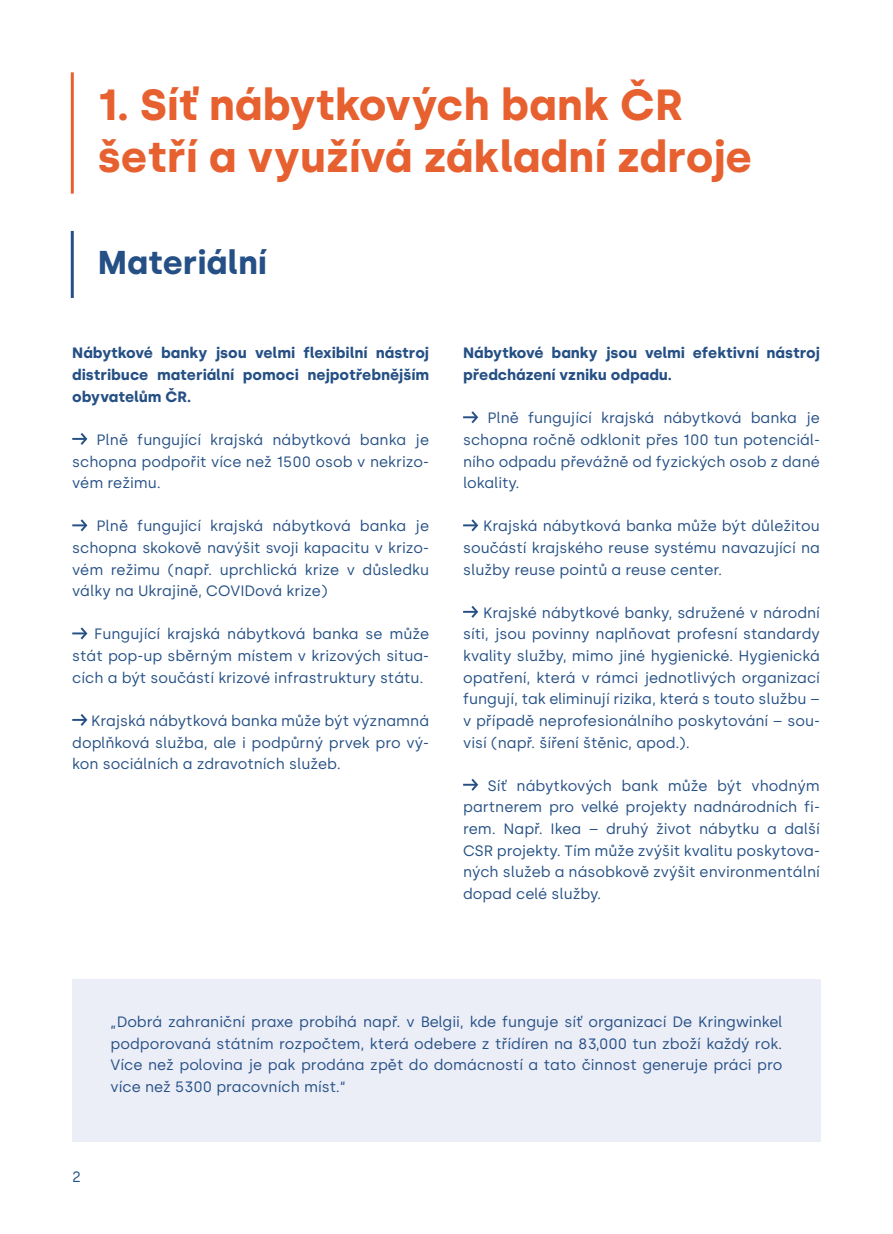
<style>
.page{position:relative;width:893px;height:1234px;background:#fff}
.page>*{position:absolute;margin:0;border:0;box-sizing:border-box;transform-origin:0 0}
.t1{font:700 43.5px/52.2px "Silka";color:#e76030}
.t2{font:700 33px "Silka";color:#255085}
.t3{font:15px/21.6px "Silka";color:#255085;text-align:justify}
.t4{font:700 15px/21.6px "Silka";color:#255085;text-align:justify}
</style>
<div class="page">
<hr style="left:71px;top:231px;width:3px;height:67px;background:#255085">
<hr style="left:71px;top:72px;width:3px;height:121px;background:#e76030">
<svg style="left:72px;top:433px;width:16px;height:12px"></svg>
<svg style="left:72px;top:519px;width:16px;height:13px"></svg>
<svg style="left:72px;top:627px;width:16px;height:13px"></svg>
<svg style="left:72px;top:714px;width:16px;height:12px"></svg>
<svg style="left:463px;top:411px;width:16px;height:13px"></svg>
<svg style="left:463px;top:519px;width:16px;height:13px"></svg>
<svg style="left:463px;top:606px;width:16px;height:12px"></svg>
<svg style="left:463px;top:778px;width:16px;height:13px"></svg>
<div style="left:72px;top:978px;width:749px;height:163px;background:#ebedf7"></div>
<h1 class="t1" style="left:98px;top:78px;width:656px">1. Síť nábytkových bank ČR šetří a využívá základní zdroje</h1>
<h2 class="t2" style="left:98px;top:243px;width:170px">Materiální</h2>
<p class="t4" style="left:72px;top:342px;width:358px">Nábytkové banky jsou velmi flexibilní nástroj distribuce materiální pomoci nejpotřebnějším obyvatelům ČR.</p>
<p class="t3" style="left:72px;top:429px;width:358px;text-indent:24px">Plně fungující krajská nábytková banka je schopna podpořit více než 1500 osob v nekrizo&shy;vém režimu.</p>
<p class="t3" style="left:72px;top:515px;width:358px;text-indent:24px">Plně fungující krajská nábytková banka je schopna skokově navýšit svoji kapacitu v krizo&shy;vém režimu (např. uprchlická krize v důsledku války na Ukrajině, COVIDová krize)</p>
<p class="t3" style="left:72px;top:623px;width:358px;text-indent:22px">Fungující krajská nábytková banka se může stát pop-up sběrným místem v krizových situa&shy;cích a být součástí krizové infrastruktury státu.</p>
<p class="t3" style="left:72px;top:709px;width:358px;text-indent:19px">Krajská nábytková banka může být významná doplňková služba, ale i podpůrný prvek pro vý&shy;kon sociálních a zdravotních služeb.</p>
<p class="t4" style="left:463px;top:342px;width:358px">Nábytkové banky jsou velmi efektivní nástroj předcházení vzniku odpadu.</p>
<p class="t3" style="left:463px;top:407px;width:358px;text-indent:24px">Plně fungující krajská nábytková banka je schopna ročně odklonit přes 100 tun potenciál&shy;ního odpadu převážně od fyzických osob z dané lokality.</p>
<p class="t3" style="left:463px;top:515px;width:358px;text-indent:20px">Krajská nábytková banka může být důležitou součástí krajského reuse systému navazující na služby reuse pointů a reuse center.</p>
<p class="t3" style="left:463px;top:601px;width:358px;text-indent:20px">Krajské nábytkové banky, sdružené v národní síti, jsou povinny naplňovat profesní standardy kvality služby, mimo jiné hygienické. Hygienická opatření, která v rámci jednotlivých organizací fungují, tak eliminují rizika, která s touto službu – v případě neprofesionálního poskytování – sou&shy;visí (např. šíření štěnic, apod.).</p>
<p class="t3" style="left:463px;top:774px;width:358px;text-indent:25px">Síť nábytkových bank může být vhodným partnerem pro velké projekty nadnárodních fi&shy;rem. Např. Ikea – druhý život nábytku a další CSR projekty. Tím může zvýšit kvalitu poskytova&shy;ných služeb a násobkově zvýšit environmentální dopad celé služby.</p>
<p class="t3" style="left:72px;top:1165px;width:10px">2</p>
<p class="t3" style="left:111px;top:1010px;width:673px">„Dobrá zahraniční praxe probíhá např. v Belgii, kde funguje síť organizací De Kringwinkel podporovaná státním rozpočtem, která odebere z třídíren na 83,000 tun zboží každý rok.<br>Více než polovina je pak prodána zpět do domácností a tato činnost generuje práci pro více než 5300 pracovních míst.“</p>
</div>
